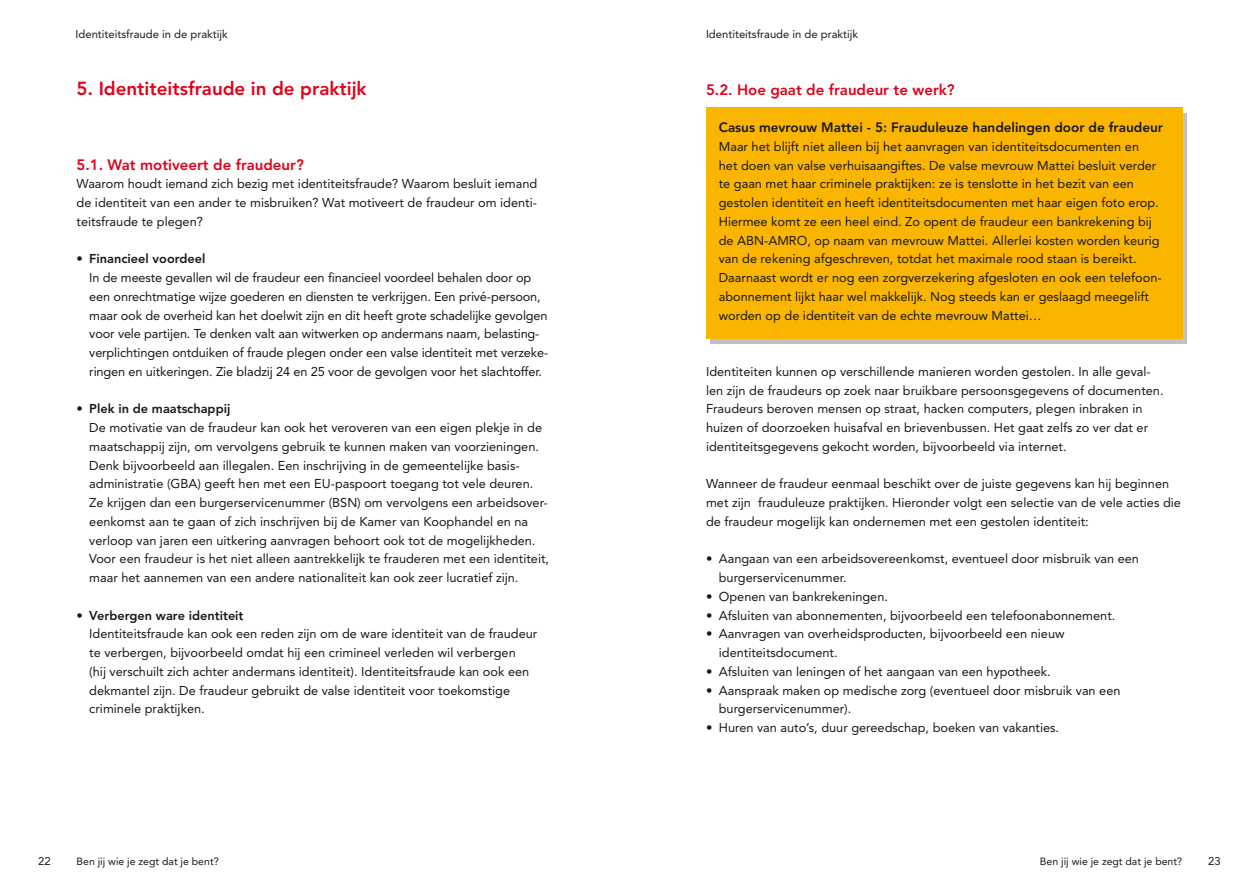
<style>
.page{position:relative;width:1259px;height:893px;background:#fff}
.page>*{position:absolute;margin:0;border:0;box-sizing:border-box;transform-origin:0 0}
.t1{font:800 18.75px "Avenir";color:#e2001a}
.t2{font:800 15px "Avenir";color:#e2001a}
.t3{font:800 13.5px "Avenir";color:#1a171b}
.t4{font:12.75px/18.8px "Avenir";color:#1a171b}
.t5{font:11.25px "Avenir";color:#1a171b}
.t6{font:10.5px "Avenir";color:#1a171b}
.s1{font-weight:800}
</style>
<div class="page">
<svg style="left:710px;top:114px;width:476px;height:230px;background:#cabe9d"></svg>
<div style="left:706px;top:107px;width:476px;height:231px;background:#f9b500"></div>
<p class="t5" style="left:76px;top:28px;width:154px">Identiteitsfraude in de praktijk</p>
<p class="t5" style="left:706px;top:28px;width:154px">Identiteitsfraude in de praktijk</p>
<h1 class="t1" style="left:77px;top:77px;width:291px">5. Identiteitsfraude in de praktijk</h1>
<p class="t2" style="left:706px;top:80px;width:250px">5.2. Hoe gaat de fraudeur te werk?</p>
<p class="t2" style="left:77px;top:155px;width:229px">5.1. Wat motiveert de fraudeur?</p>
<p class="t4" style="left:77px;top:175px;width:462px;text-align:justify">Waarom houdt iemand zich bezig met identiteitsfraude? Waarom besluit iemand de identiteit van een ander te misbruiken? Wat motiveert de fraudeur om identi&shy;teitsfraude te plegen?</p>
<p class="t4" style="left:89px;top:250px;width:460px;text-indent:-13px">• <span class="s1">Financieel voordeel<br></span>In de meeste gevallen wil de fraudeur een financieel voordeel behalen door op een onrechtmatige wijze goederen en diensten te verkrijgen. Een privé-persoon, maar ook de overheid kan het doelwit zijn en dit heeft grote schadelijke gevolgen voor vele partijen. Te denken valt aan witwerken op andermans naam, belasting&shy;verplichtingen ontduiken of fraude plegen onder een valse identiteit met verzeke&shy;ringen en uitkeringen. Zie bladzij 24 en 25 voor de gevolgen voor het slachtoffer.</p>
<p class="t4" style="left:89px;top:400px;width:461px;text-indent:-13px">• <span class="s1">Plek in de maatschappij<br></span>De motivatie van de fraudeur kan ook het veroveren van een eigen plekje in de maatschappij zijn, om vervolgens gebruik te kunnen maken van voorzieningen.<br>Denk bijvoorbeeld aan illegalen. Een inschrijving in de gemeentelijke basis&shy;administratie (GBA) geeft hen met een EU-paspoort toegang tot vele deuren.<br>Ze krijgen dan een burgerservicenummer (BSN) om vervolgens een arbeidsover&shy;eenkomst aan te gaan of zich inschrijven bij de Kamer van Koophandel en na verloop van jaren een uitkering aanvragen behoort ook tot de mogelijkheden.<br>Voor een fraudeur is het niet alleen aantrekkelijk te frauderen met een identiteit, maar het aannemen van een andere nationaliteit kan ook zeer lucratief zijn.</p>
<p class="t4" style="left:89px;top:606px;width:449px;text-indent:-13px">• <span class="s1">Verbergen ware identiteit<br></span>Identiteitsfraude kan ook een reden zijn om de ware identiteit van de fraudeur te verbergen, bijvoorbeeld omdat hij een crimineel verleden wil verbergen<br>(hij verschuilt zich achter andermans identiteit). Identiteitsfraude kan ook een dekmantel zijn. De fraudeur gebruikt de valse identiteit voor toekomstige criminele praktijken.</p>
<p class="t3" style="left:719px;top:119px;width:446px">Casus mevrouw Mattei - 5: Frauduleuze handelingen door de fraudeur</p>
<p class="t4" style="left:719px;top:137px;width:444px">Maar het blijft niet alleen bij het aanvragen van identiteitsdocumenten en<br>het doen van valse verhuisaangiftes. De valse mevrouw Mattei besluit verder te gaan met haar criminele praktijken: ze is tenslotte in het bezit van een gestolen identiteit en heeft identiteitsdocumenten met haar eigen foto erop.<br>Hiermee komt ze een heel eind. Zo opent de fraudeur een bankrekening bij de ABN-AMRO, op naam van mevrouw Mattei. Allerlei kosten worden keurig van de rekening afgeschreven, totdat het maximale rood staan is bereikt.<br>Daarnaast wordt er nog een zorgverzekering afgesloten en ook een telefoon&shy;abonnement lijkt haar wel makkelijk. Nog steeds kan er geslaagd meegelift worden op de identiteit van de echte mevrouw Mattei…</p>
<p class="t4" style="left:706px;top:362px;width:459px">Identiteiten kunnen op verschillende manieren worden gestolen. In alle geval&shy;len zijn de fraudeurs op zoek naar bruikbare persoonsgegevens of documenten.<br>Fraudeurs beroven mensen op straat, hacken computers, plegen inbraken in huizen of doorzoeken huisafval en brievenbussen. Het gaat zelfs zo ver dat er identiteitsgegevens gekocht worden, bijvoorbeeld via internet.</p>
<p class="t4" style="left:706px;top:475px;width:476px">Wanneer de fraudeur eenmaal beschikt over de juiste gegevens kan hij beginnen met zijn frauduleuze praktijken. Hieronder volgt een selectie van de vele acties die de fraudeur mogelijk kan ondernemen met een gestolen identiteit:</p>
<p class="t4" style="left:719px;top:550px;width:422px;text-indent:-13px">• Aangaan van een arbeidsovereenkomst, eventueel door misbruik van een burgerservicenummer.</p>
<p class="t4" style="left:706px;top:587px;width:183px">• Openen van bankrekeningen.</p>
<p class="t4" style="left:706px;top:606px;width:411px">• Afsluiten van abonnementen, bijvoorbeeld een telefoonabonnement.</p>
<p class="t4" style="left:719px;top:625px;width:347px;text-indent:-13px">• Aanvragen van overheidsproducten, bijvoorbeeld een nieuw identiteitsdocument.</p>
<p class="t4" style="left:706px;top:662px;width:346px">• Afsluiten van leningen of het aangaan van een hypotheek.</p>
<p class="t4" style="left:719px;top:681px;width:403px;text-indent:-13px">• Aanspraak maken op medische zorg (eventueel door misbruik van een burgerservicenummer).</p>
<p class="t4" style="left:706px;top:718px;width:354px">• Huren van auto’s, duur gereedschap, boeken van vakanties.</p>
<p class="t5" style="left:38px;top:854px;width:14px">22</p>
<p class="t6" style="left:77px;top:855px;width:144px">Ben jij wie je zegt dat je bent?</p>
<p class="t6" style="left:1040px;top:855px;width:144px">Ben jij wie je zegt dat je bent?</p>
<p class="t5" style="left:1208px;top:854px;width:14px">23</p>
</div>
